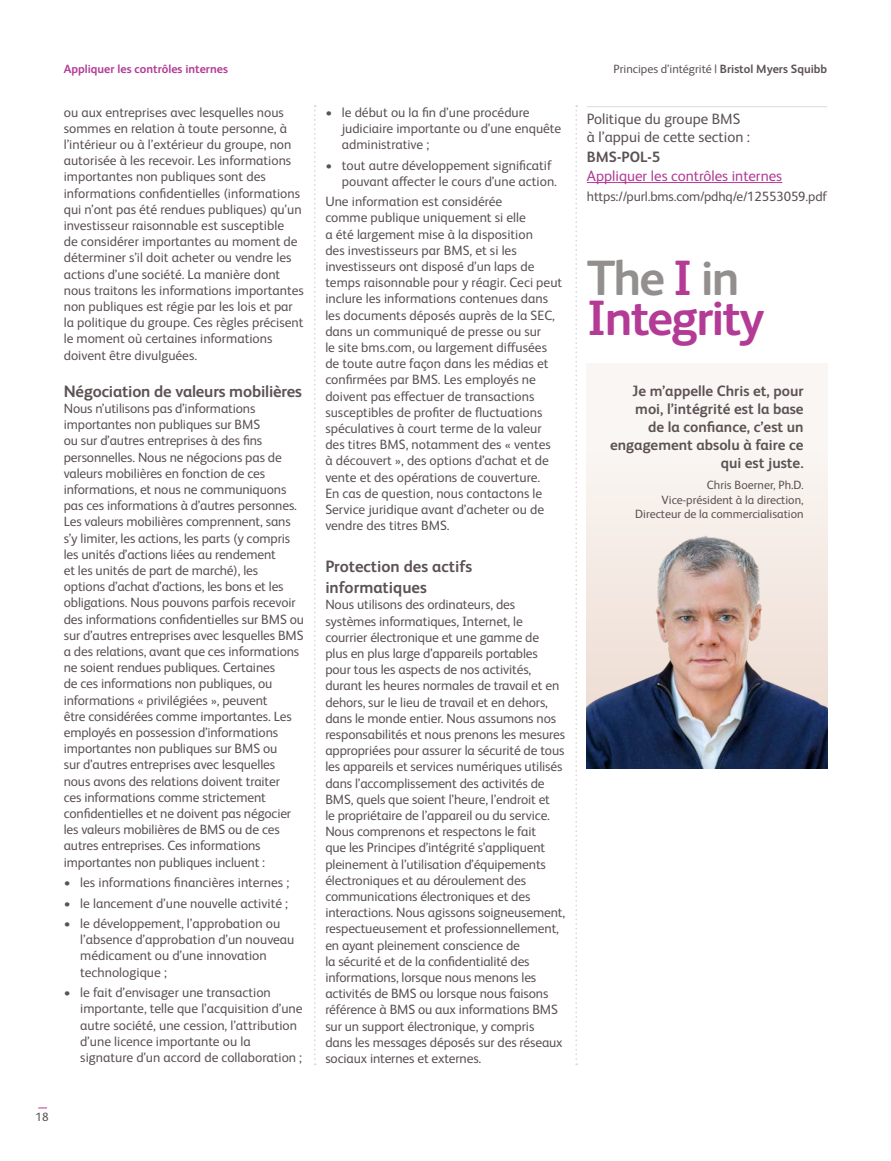
<style>
.page{position:relative;width:891px;height:1161px;background:#fff}
.page>*{position:absolute;margin:0;border:0;box-sizing:border-box;transform-origin:0 0}
.Subhead{font:700 49.65px "BMS Humanity";letter-spacing:-.04em;color:#b33b96}
.Subhead-2{font:700 49.65px "BMS Humanity";color:#938f8f}
.Subhead-3{font:700 16.5px/21px "BMS Humanity";letter-spacing:-.01em;color:#5c5253}
.Subhead-4{font:700 15px/18px "BMS Humanity";color:#5c5253;text-align:right}
.policy{font:15px/18px "BMS Humanity";color:#5c5253}
.Body_Text{font:15px/19.5px "BMS Humanity";color:#b33b96}
.Body_Text-2{font:13.5px/16.2px "BMS Humanity";letter-spacing:-.01em;color:#5c5253}
.Body_Text-3{font:12px/14.4px "BMS Humanity";color:#5c5253;text-align:right}
.Section_Title{font:700 12px "BMS Humanity";color:#b33b96}
.s1{font-weight:700}
.s2{font-weight:700;color:#5c5253}
.s3{color:#b33b96}
</style>
<div class="page">
<hr style="left:587px;top:106px;width:240px;height:1px;background:#e0d8dd">
<hr style="left:587px;top:182px;width:195px;height:1px;background:#b33b96">
<svg style="left:314px;top:105px;width:2px;height:960px"></svg>
<svg style="left:576px;top:105px;width:1px;height:960px"></svg>
<div style="left:587px;top:364px;width:240px;height:405px;background:#faf6f3"></div>
<img style="left:587px;top:534px;width:240px;height:235px">
<p class="Section_Title" style="left:64px;top:60px;width:166px">Appliquer les contrôles internes</p>
<p class="Body_Text-2" style="left:64px;top:103px;width:242px">ou aux entreprises avec lesquelles nous sommes en relation à toute personne, à l’intérieur ou à l’extérieur du groupe, non autorisée à les recevoir. Les informations importantes non publiques sont des informations confidentielles (informations qui n’ont pas été rendues publiques) qu’un investisseur raisonnable est susceptible<br>de considérer importantes au moment de déterminer s’il doit acheter ou vendre les actions d’une société. La manière dont nous traitons les informations importantes non publiques est régie par les lois et par la politique du groupe. Ces règles précisent le moment où certaines informations doivent être divulguées.</p>
<p class="Subhead-3" style="left:64px;top:380px;width:240px">Négociation de valeurs mobilières</p>
<p class="Body_Text-2" style="left:64px;top:399px;width:242px">Nous n’utilisons pas d’informations importantes non publiques sur BMS<br>ou sur d’autres entreprises à des fins personnelles. Nous ne négocions pas de valeurs mobilières en fonction de ces informations, et nous ne communiquons pas ces informations à d’autres personnes.<br>Les valeurs mobilières comprennent, sans s’y limiter, les actions, les parts (y compris les unités d’actions liées au rendement<br>et les unités de part de marché), les<br>options d’achat d’actions, les bons et les obligations. Nous pouvons parfois recevoir des informations confidentielles sur BMS ou sur d’autres entreprises avec lesquelles BMS a des relations, avant que ces informations ne soient rendues publiques. Certaines<br>de ces informations non publiques, ou informations « privilégiées », peuvent<br>être considérées comme importantes. Les employés en possession d’informations importantes non publiques sur BMS ou<br>sur d’autres entreprises avec lesquelles nous avons des relations doivent traiter<br>ces informations comme strictement confidentielles et ne doivent pas négocier les valeurs mobilières de BMS ou de ces autres entreprises. Ces informations importantes non publiques incluent :</p>
<p class="Body_Text-2" style="left:64px;top:873px;width:227px">• les informations financières internes ;</p>
<p class="Body_Text-2" style="left:64px;top:894px;width:226px">• le lancement d’une nouvelle activité ;</p>
<p class="Body_Text-2" style="left:80px;top:914px;width:216px;text-indent:-16px">• le développement, l’approbation ou l’absence d’approbation d’un nouveau médicament ou d’une innovation technologique ;</p>
<p class="Body_Text-2" style="left:80px;top:983px;width:224px;text-indent:-16px">• le fait d’envisager une transaction importante, telle que l’acquisition d’une autre société, une cession, l’attribution d’une licence importante ou la signature d’un accord de collaboration ;</p>
<p class="Body_Text-3" style="left:36px;top:1109px;width:15px">18</p>
<p class="Body_Text-2" style="left:342px;top:103px;width:221px;text-indent:-16px">• le début ou la fin d’une procédure judiciaire importante ou d’une enquête administrative ;</p>
<p class="Body_Text-2" style="left:342px;top:156px;width:217px;text-indent:-16px">• tout autre développement significatif pouvant affecter le cours d’une action.</p>
<p class="Body_Text-2" style="left:325px;top:192px;width:238px">Une information est considérée<br>comme publique uniquement si elle<br>a été largement mise à la disposition<br>des investisseurs par BMS, et si les investisseurs ont disposé d’un laps de temps raisonnable pour y réagir. Ceci peut inclure les informations contenues dans les documents déposés auprès de la SEC, dans un communiqué de presse ou sur<br>le site bms.com, ou largement diffusées de toute autre façon dans les médias et confirmées par BMS. Les employés ne doivent pas effectuer de transactions susceptibles de profiter de fluctuations spéculatives à court terme de la valeur des titres BMS, notamment des « ventes<br>à découvert », des options d’achat et de vente et des opérations de couverture.<br>En cas de question, nous contactons le Service juridique avant d’acheter ou de vendre des titres BMS.</p>
<p class="Subhead-3" style="left:325px;top:555px;width:148px">Protection des actifs informatiques</p>
<p class="Body_Text-2" style="left:325px;top:596px;width:241px">Nous utilisons des ordinateurs, des systèmes informatiques, Internet, le courrier électronique et une gamme de<br>plus en plus large d’appareils portables pour tous les aspects de nos activités, durant les heures normales de travail et en dehors, sur le lieu de travail et en dehors, dans le monde entier. Nous assumons nos responsabilités et nous prenons les mesures appropriées pour assurer la sécurité de tous les appareils et services numériques utilisés dans l’accomplissement des activités de BMS, quels que soient l’heure, l’endroit et<br>le propriétaire de l’appareil ou du service.<br>Nous comprenons et respectons le fait<br>que les Principes d’intégrité s’appliquent pleinement à l’utilisation d’équipements électroniques et au déroulement des communications électroniques et des interactions. Nous agissons soigneusement, respectueusement et professionnellement, en ayant pleinement conscience de<br>la sécurité et de la confidentialité des informations, lorsque nous menons les activités de BMS ou lorsque nous faisons référence à BMS ou aux informations BMS sur un support électronique, y compris<br>dans les messages déposés sur des réseaux sociaux internes et externes.</p>
<p class="Body_Text-3" style="left:613px;top:61px;width:215px">Principes d’intégrité | <span class="s1">Bristol Myers Squibb</span></p>
<p class="policy" style="left:587px;top:109px;width:165px">Politique du groupe BMS à l’appui de cette section :</p>
<p class="Body_Text" style="left:587px;top:146px;width:197px"><span class="s2">BMS-POL-5<br></span>Appliquer les contrôles internes</p>
<p class="Body_Text-2" style="left:587px;top:187px;width:242px">https://purl.bms.com/pdhq/e/12553059.pdf</p>
<p class="Subhead-2" style="left:587px;top:243px;width:154px">The <span class="s3">I</span> in</p>
<p class="Subhead" style="left:587px;top:283px;width:179px">Integrity</p>
<p class="Subhead-4" style="left:610px;top:381px;width:195px">Je m’appelle Chris et, pour moi, l’intégrité est la base<br>de la confiance, c’est un engagement absolu à faire ce qui est juste.</p>
<p class="Body_Text-3" style="left:635px;top:477px;width:170px">Chris Boerner, Ph.D.<br>Vice-président à la direction,<br>Directeur de la commercialisation</p>
</div>
